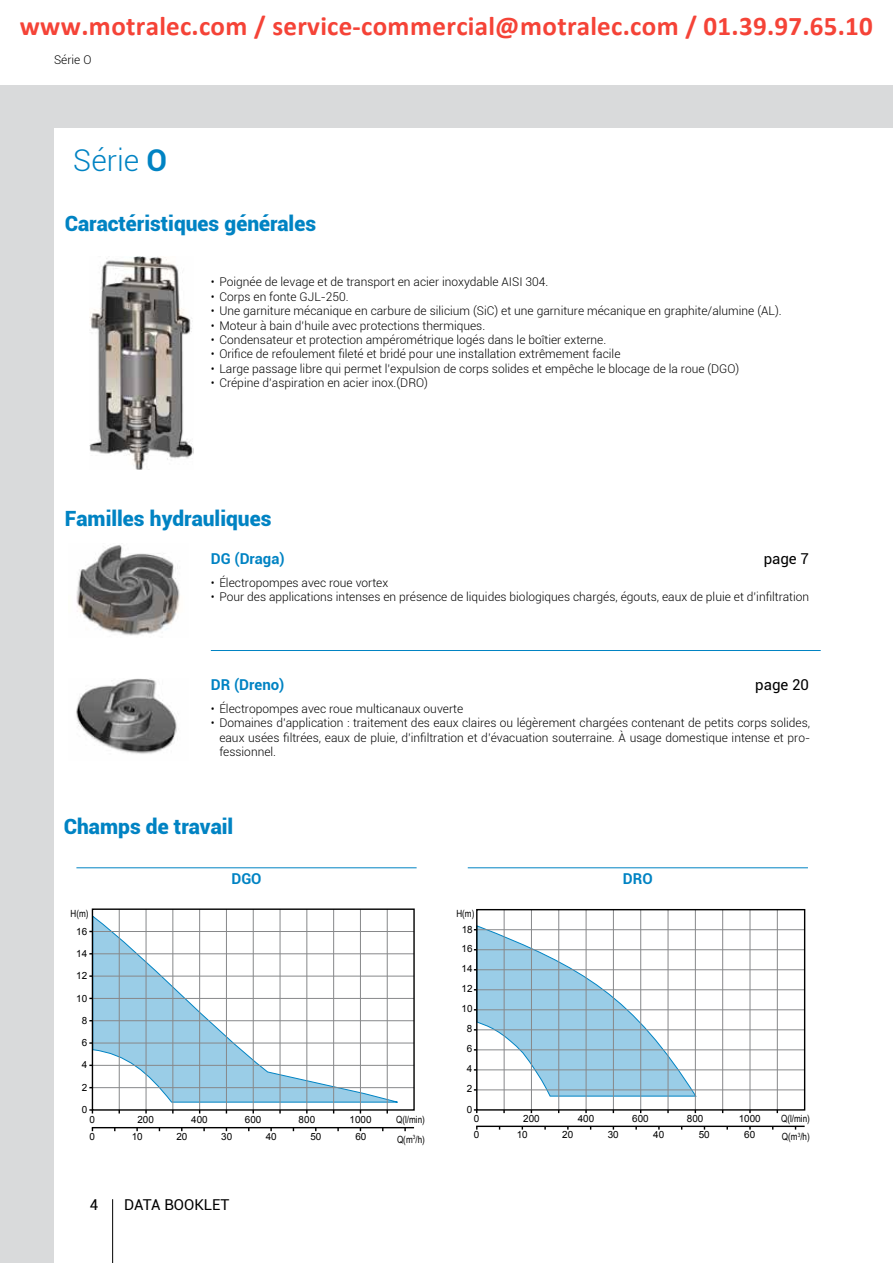
<style>
.page{position:relative;width:893px;height:1263px;background:#fff}
.page>*{position:absolute;margin:0;border:0;box-sizing:border-box;transform-origin:0 0}
.t1{font:300 30px "Roboto";color:#0083c3}
.t2{font:700 27px "Calibri";color:#f54337}
.t3{font:900 21px "Roboto";color:#0083c3}
.t4{font:700 15px "Roboto";color:#0083c3}
.t5{font:15px "Roboto";color:#000}
.t6{font:300 12px/14.4px "Roboto";color:#000;text-align:justify}
.t7{font:9.9px "Arial";color:#000}
.t8{font:9.9px/19.6px "Arial Narrow";color:#000}
.s1{font-weight:700}
</style>
<div class="page">
<hr style="left:112px;top:1199px;width:1px;height:64px;background:#000">
<div style="left:0;top:106px;width:54px;height:1157px;background:#d9dadb"></div>
<div style="left:0;top:85px;width:893px;height:43px;background:#d9dadb"></div>
<img style="left:90px;top:257px;width:103px;height:212px">
<img style="left:76px;top:678px;width:101px;height:76px">
<img style="left:76px;top:545px;width:104px;height:91px">
<hr style="left:211px;top:650px;width:610px;height:1px;background:#0083c3">
<svg style="left:94px;top:915px;width:309px;height:188px"></svg>
<hr style="left:92px;top:998px;width:322px;height:1px;background:#87888a">
<hr style="left:306px;top:909px;width:1px;height:201px;background:#87888a">
<hr style="left:226px;top:909px;width:1px;height:201px;background:#87888a">
<hr style="left:253px;top:909px;width:1px;height:201px;background:#87888a">
<hr style="left:280px;top:909px;width:1px;height:201px;background:#87888a">
<hr style="left:333px;top:909px;width:1px;height:201px;background:#87888a">
<hr style="left:360px;top:909px;width:1px;height:201px;background:#87888a">
<hr style="left:387px;top:909px;width:1px;height:201px;background:#87888a">
<hr style="left:92px;top:976px;width:322px;height:1px;background:#87888a">
<hr style="left:92px;top:953px;width:322px;height:1px;background:#87888a">
<hr style="left:92px;top:931px;width:322px;height:1px;background:#87888a">
<hr style="left:119px;top:909px;width:1px;height:201px;background:#87888a">
<hr style="left:146px;top:909px;width:1px;height:201px;background:#87888a">
<hr style="left:172px;top:909px;width:1px;height:201px;background:#87888a">
<hr style="left:199px;top:909px;width:1px;height:201px;background:#87888a">
<hr style="left:92px;top:1020px;width:322px;height:1px;background:#87888a">
<hr style="left:92px;top:1065px;width:322px;height:1px;background:#87888a">
<hr style="left:92px;top:1043px;width:322px;height:1px;background:#87888a">
<hr style="left:92px;top:1087px;width:322px;height:1px;background:#87888a">
<div style="left:92px;top:908px;width:323px;height:203px;border:1px solid #000"></div>
<svg style="left:89px;top:1109px;width:4px;height:4px"></svg>
<hr style="left:92px;top:1127px;width:322px;height:1px;background:#000">
<hr style="left:476px;top:1125px;width:329px;height:2px;background:#000">
<svg style="left:474px;top:925px;width:223px;height:172px"></svg>
<hr style="left:477px;top:1009px;width:328px;height:1px;background:#87888a">
<hr style="left:695px;top:910px;width:1px;height:200px;background:#87888a">
<hr style="left:613px;top:910px;width:1px;height:200px;background:#87888a">
<hr style="left:640px;top:910px;width:1px;height:200px;background:#87888a">
<hr style="left:668px;top:910px;width:1px;height:200px;background:#87888a">
<hr style="left:722px;top:910px;width:1px;height:200px;background:#87888a">
<hr style="left:750px;top:910px;width:1px;height:200px;background:#87888a">
<hr style="left:777px;top:910px;width:1px;height:200px;background:#87888a">
<hr style="left:477px;top:989px;width:328px;height:1px;background:#87888a">
<hr style="left:477px;top:969px;width:328px;height:1px;background:#87888a">
<hr style="left:477px;top:949px;width:328px;height:1px;background:#87888a">
<hr style="left:504px;top:910px;width:1px;height:200px;background:#87888a">
<hr style="left:531px;top:910px;width:1px;height:200px;background:#87888a">
<hr style="left:558px;top:910px;width:1px;height:200px;background:#87888a">
<hr style="left:586px;top:910px;width:1px;height:200px;background:#87888a">
<hr style="left:477px;top:1029px;width:328px;height:1px;background:#87888a">
<hr style="left:477px;top:1069px;width:328px;height:1px;background:#87888a">
<hr style="left:477px;top:1049px;width:328px;height:1px;background:#87888a">
<hr style="left:477px;top:1089px;width:328px;height:1px;background:#87888a">
<hr style="left:477px;top:929px;width:328px;height:1px;background:#87888a">
<div style="left:476px;top:909px;width:329px;height:201px;border:1px solid #000"></div>
<hr style="left:76px;top:867px;width:341px;height:1px;background:#0083c3">
<hr style="left:468px;top:867px;width:340px;height:1px;background:#0083c3">
<h2 class="t2" style="left:20px;top:15px;width:855px">www.motralec.com / service-commercial@motralec.com / 01.39.97.65.10</h2>
<p class="t6" style="left:54px;top:52px;width:39px">Série O</p>
<h1 class="t1" style="left:73px;top:140px;width:95px">Série <span class="s1">O</span></h1>
<h3 class="t3" style="left:65px;top:208px;width:253px">Caractéristiques générales</h3>
<p class="t6" style="left:211px;top:274px;width:339px">• Poignée de levage et de transport en acier inoxydable AISI 304.</p>
<p class="t6" style="left:211px;top:289px;width:139px">• Corps en fonte GJL-250.</p>
<p class="t6" style="left:211px;top:303px;width:572px">• Une garniture mécanique en carbure de silicium (SiC) et une garniture mécanique en graphite/alumine (AL).</p>
<p class="t6" style="left:211px;top:318px;width:276px">• Moteur à bain d’huile avec protections thermiques.</p>
<p class="t6" style="left:211px;top:332px;width:397px">• Condensateur et protection ampérométrique logés dans le boîtier externe.</p>
<p class="t6" style="left:211px;top:346px;width:411px">• Orifice de refoulement fileté et bridé pour une installation extrêmement facile</p>
<p class="t6" style="left:211px;top:361px;width:530px">• Large passage libre qui permet l’expulsion de corps solides et empêche le blocage de la roue (DGO)</p>
<p class="t6" style="left:211px;top:375px;width:219px">• Crépine d’aspiration en acier inox.(DRO)</p>
<h3 class="t3" style="left:65px;top:503px;width:208px">Familles hydrauliques</h3>
<p class="t4" style="left:211px;top:548px;width:75px">DG (Draga)</p>
<p class="t5" style="left:764px;top:548px;width:47px">page 7</p>
<p class="t6" style="left:211px;top:575px;width:179px">• Électropompes avec roue vortex</p>
<p class="t6" style="left:211px;top:589px;width:600px">• Pour des applications intenses en présence de liquides biologiques chargés, égouts, eaux de pluie et d’infiltration</p>
<p class="t4" style="left:211px;top:674px;width:75px">DR (Dreno)</p>
<p class="t5" style="left:755px;top:674px;width:55px">page 20</p>
<p class="t6" style="left:211px;top:701px;width:254px">• Électropompes avec roue multicanaux ouverte</p>
<p class="t6" style="left:219px;top:715px;width:592px;text-indent:-9px">• Domaines d’application : traitement des eaux claires ou légèrement chargées contenant de petits corps solides, eaux usées filtrées, eaux de pluie, d’infiltration et d’évacuation souterraine. À usage domestique intense et pro&shy;fessionnel.</p>
<h3 class="t3" style="left:64px;top:812px;width:171px">Champs de travail</h3>
<p class="t8" style="left:71px;top:903px;width:20px">H(m)</p>
<p class="t7" style="left:76px;top:947px;width:13px">14</p>
<p class="t7" style="left:76px;top:925px;width:13px">16</p>
<p class="t7" style="left:76px;top:969px;width:13px">12</p>
<p class="t7" style="left:76px;top:991px;width:13px">10</p>
<p class="t7" style="left:82px;top:1014px;width:7px">8</p>
<p class="t7" style="left:82px;top:1036px;width:7px">6</p>
<p class="t7" style="left:82px;top:1058px;width:7px">4</p>
<p class="t7" style="left:82px;top:1081px;width:7px">2</p>
<p class="t4" style="left:231px;top:868px;width:32px">DGO</p>
<p class="t4" style="left:623px;top:868px;width:31px">DRO</p>
<p class="t8" style="left:456px;top:903px;width:20px">H(m)</p>
<p class="t7" style="left:462px;top:923px;width:13px">18</p>
<p class="t7" style="left:462px;top:942px;width:13px">16</p>
<p class="t7" style="left:462px;top:962px;width:13px">14</p>
<p class="t7" style="left:462px;top:982px;width:13px">12</p>
<p class="t7" style="left:462px;top:1002px;width:13px">10</p>
<p class="t7" style="left:467px;top:1022px;width:7px">8</p>
<p class="t7" style="left:467px;top:1042px;width:7px">6</p>
<p class="t7" style="left:467px;top:1062px;width:7px">4</p>
<p class="t7" style="left:467px;top:1082px;width:7px">2</p>
<p class="t7" style="left:82px;top:1103px;width:7px">0</p>
<p class="t7" style="left:89px;top:1113px;width:7px">0</p>
<p class="t7" style="left:137px;top:1113px;width:18px">200</p>
<p class="t7" style="left:191px;top:1113px;width:18px">400</p>
<p class="t7" style="left:245px;top:1113px;width:18px">600</p>
<p class="t7" style="left:299px;top:1113px;width:18px">800</p>
<p class="t7" style="left:350px;top:1113px;width:24px">1000</p>
<p class="t7" style="left:89px;top:1130px;width:7px">0</p>
<p class="t7" style="left:132px;top:1130px;width:13px">10</p>
<p class="t7" style="left:176px;top:1130px;width:13px">20</p>
<p class="t7" style="left:221px;top:1130px;width:13px">30</p>
<p class="t7" style="left:266px;top:1130px;width:13px">40</p>
<p class="t7" style="left:310px;top:1130px;width:13px">50</p>
<p class="t7" style="left:355px;top:1130px;width:13px">60</p>
<p class="t8" style="left:396px;top:1109px;width:30px">Q(l/min)<br>Q(m<sup>3</sup>/h)</p>
<p class="t7" style="left:467px;top:1102px;width:7px">0</p>
<p class="t7" style="left:474px;top:1112px;width:7px">0</p>
<p class="t7" style="left:523px;top:1112px;width:18px">200</p>
<p class="t7" style="left:578px;top:1112px;width:18px">400</p>
<p class="t7" style="left:632px;top:1112px;width:18px">600</p>
<p class="t7" style="left:687px;top:1112px;width:18px">800</p>
<p class="t7" style="left:739px;top:1112px;width:24px">1000</p>
<p class="t7" style="left:474px;top:1127px;width:7px">0</p>
<p class="t7" style="left:517px;top:1127px;width:13px">10</p>
<p class="t7" style="left:562px;top:1127px;width:13px">20</p>
<p class="t7" style="left:608px;top:1127px;width:13px">30</p>
<p class="t7" style="left:653px;top:1127px;width:13px">40</p>
<p class="t7" style="left:699px;top:1127px;width:13px">50</p>
<p class="t7" style="left:744px;top:1127px;width:13px">60</p>
<p class="t8" style="left:781px;top:1109px;width:30px;line-height:18.5px">Q(l/min)<br>Q(m<sup>3</sup>/h)</p>
<p class="t5" style="left:90px;top:1194px;width:10px">4</p>
<p class="t5" style="left:124px;top:1194px;width:107px">DATA BOOKLET</p>
</div>
